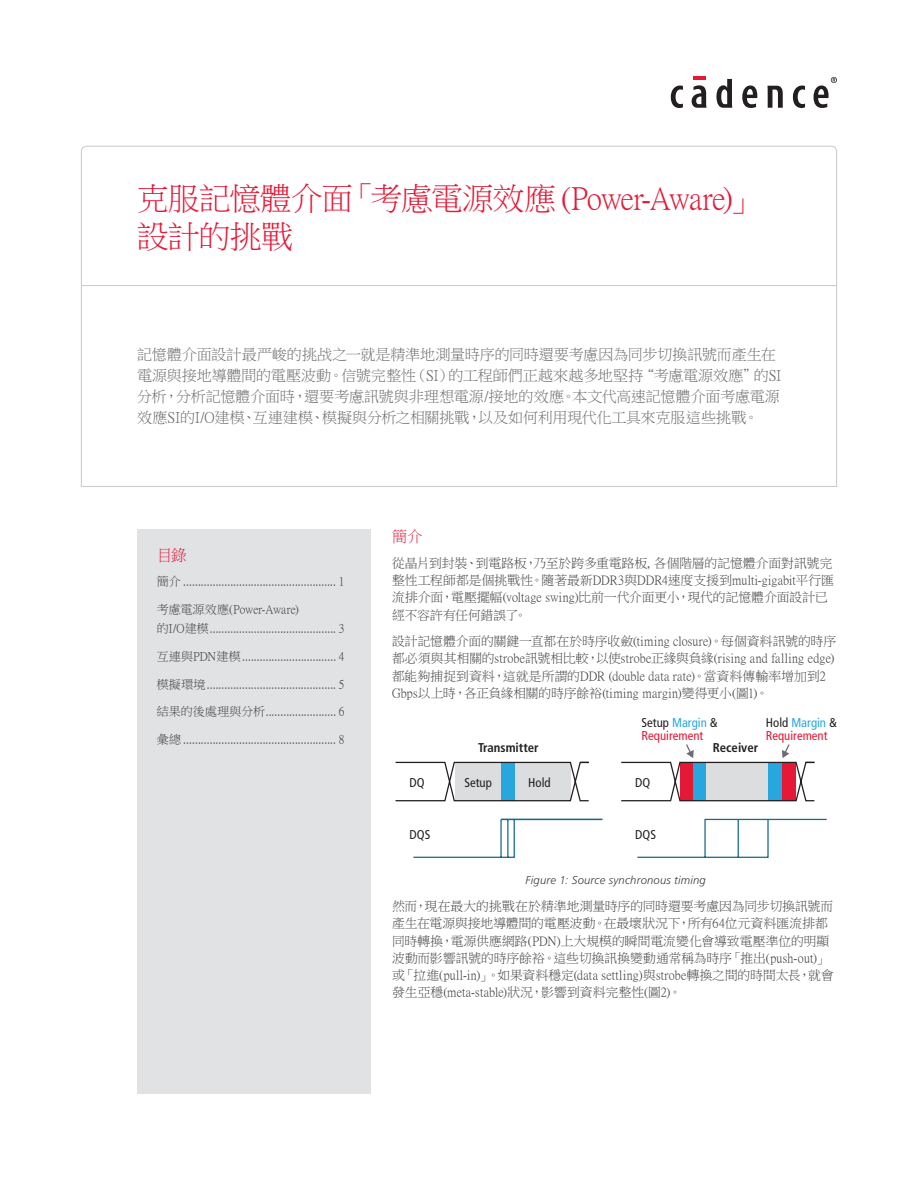
<style>
.page{position:relative;width:918px;height:1188px;background:#fff}
.page>*{position:absolute;margin:0;border:0;box-sizing:border-box;transform-origin:0 0}
.Title_Level_1{font:31.5px/37.8px "P Ming Li U";letter-spacing:-.025em;color:#e51836}
.TOC_Header{font:15.75px "P Ming Li U";color:#e51836}
.Intro__Paragraph{font:15px/21px "P Ming Li U";letter-spacing:-.005em;color:#69696c}
.Body_Header_A{font:15px "P Ming Li U";color:#e51836}
.Body{font:12.75px/17.2px "P Ming Li U";letter-spacing:.005em;color:#3e3e3f}
.t1{font:condensed 12.75px/12.8px "Frutiger";color:#e51836}
.t2{font:condensed 12.75px "Frutiger";color:#231f20}
.t3{font:700 condensed 12.75px "Frutiger";color:#231f20}
.TOC_Body{font:12px/18.8px "P Ming Li U";letter-spacing:.01em;color:#3e3e3f}
.t4{font:italic 300 11.25px "Frutiger";letter-spacing:.02em;color:#3e3e3f}
.s1{color:#231f20}
.s2{color:#28a7df}
</style>
<div class="page">
<svg style="left:671px;top:86px;width:12px;height:22px"></svg>
<svg style="left:692px;top:77px;width:14px;height:31px"></svg>
<svg style="left:716px;top:79px;width:16px;height:29px"></svg>
<svg style="left:742px;top:85px;width:15px;height:23px"></svg>
<svg style="left:767px;top:86px;width:16px;height:22px"></svg>
<svg style="left:793px;top:86px;width:12px;height:22px"></svg>
<svg style="left:814px;top:77px;width:23px;height:31px"></svg>
<svg style="left:81px;top:145px;width:756px;height:342px"></svg>
<hr style="left:82px;top:285px;width:755px;height:1px;background:#c7c8ca">
<svg style="left:413px;top:818px;width:190px;height:40px"></svg>
<svg style="left:637px;top:818px;width:190px;height:40px"></svg>
<svg style="left:621px;top:744px;width:194px;height:58px"></svg>
<svg style="left:396px;top:761px;width:193px;height:41px"></svg>
<div style="left:137px;top:529px;width:233px;height:565px;background:#e1e2e4"></div>
<p class="Title_Level_1" style="left:137px;top:179px;width:624px">克服記憶體介面「考慮電源效應 (Power-Aware)」設計的挑戰</p>
<p class="Intro__Paragraph" style="left:137px;top:344px;width:646px">記憶體介面設計最严峻的挑战之一就是精準地測量時序的同時還要考慮因為同步切換訊號而產生在電源與接地導體間的電壓波動。信號完整性（SI）的工程師們正越來越多地堅持“考慮電源效應”的SI分析，分析記憶體介面時，還要考慮訊號與非理想電源/接地的效應。本文代高速記憶體介面考慮電源效應SI的I/O建模、互連建模、模擬與分析之相關挑戰，以及如何利用現代化工具來克服這些挑戰。</p>
<p class="TOC_Header" style="left:157px;top:547px;width:32px">目錄</p>
<p class="TOC_Body" style="left:157px;top:572px;width:189px">簡介 .................................................... 1</p>
<p class="TOC_Body" style="left:157px;top:600px;width:189px">考慮電源效應(Power-Aware)<br>的I/O建模........................................... 3</p>
<p class="TOC_Body" style="left:157px;top:647px;width:189px">互連與PDN建模................................ 4</p>
<p class="TOC_Body" style="left:157px;top:675px;width:189px">模擬環境............................................ 5</p>
<p class="TOC_Body" style="left:157px;top:702px;width:189px">結果的後處理與分析........................ 6</p>
<p class="TOC_Body" style="left:157px;top:730px;width:189px">彙總 .................................................... 8</p>
<p class="Body_Header_A" style="left:392px;top:529px;width:32px">簡介</p>
<p class="Body" style="left:392px;top:554px;width:444px">從晶片到封裝、到電路板，乃至於跨多重電路板, 各個階層的記憶體介面對訊號完整性工程師都是個挑戰性。隨著最新DDR3與DDR4速度支援到multi-gigabit平行匯流排介面，電壓擺幅(voltage swing)比前一代介面更小，現代的記憶體介面設計已經不容許有任何錯誤了。</p>
<p class="Body" style="left:392px;top:633px;width:446px">設計記憶體介面的關鍵一直都在於時序收斂(timing closure)。每個資料訊號的時序都必須與其相關的strobe訊號相比較，以使strobe正緣與負緣(rising and falling edge)都能夠捕捉到資料，這就是所謂的DDR (double data rate)。當資料傳輸率增加到2<br>Gbps以上時，各正負緣相關的時序餘裕(timing margin)變得更小(圖1)。</p>
<p class="t3" style="left:478px;top:740px;width:62px">Transmitter</p>
<p class="t1" style="left:642px;top:716px;width:78px"><span class="s1">Setup</span> <span class="s2">Margin</span> <span class="s1">&amp;<br></span>Requirement</p>
<p class="t1" style="left:766px;top:716px;width:73px"><span class="s1">Hold</span> <span class="s2">Margin</span> <span class="s1">&amp;<br></span>Requirement</p>
<p class="t3" style="left:713px;top:740px;width:47px">Receiver</p>
<p class="t2" style="left:410px;top:775px;width:17px">DQ</p>
<p class="t2" style="left:464px;top:775px;width:29px">Setup</p>
<p class="t2" style="left:528px;top:775px;width:24px">Hold</p>
<p class="t2" style="left:635px;top:775px;width:17px">DQ</p>
<p class="t2" style="left:410px;top:828px;width:22px">DQS</p>
<p class="t2" style="left:635px;top:828px;width:22px">DQS</p>
<p class="t4" style="left:526px;top:873px;width:182px">Figure 1: Source synchronous timing</p>
<p class="Body" style="left:392px;top:898px;width:443px">然而，現在最大的挑戰在於精準地測量時序的同時還要考慮因為同步切換訊號而產生在電源與接地導體間的電壓波動。在最壞狀況下，所有64位元資料匯流排都同時轉換，電源供應網路(PDN)上大規模的瞬間電流變化會導致電壓準位的明顯波動而影響訊號的時序餘裕。這些切換訊換變動通常稱為時序「推出(push-out)」或「拉進(pull-in)」。如果資料穩定(data settling)與strobe轉換之間的時間太長，就會發生亞穩(meta-stable)狀況，影響到資料完整性(圖2)。</p>
</div>
